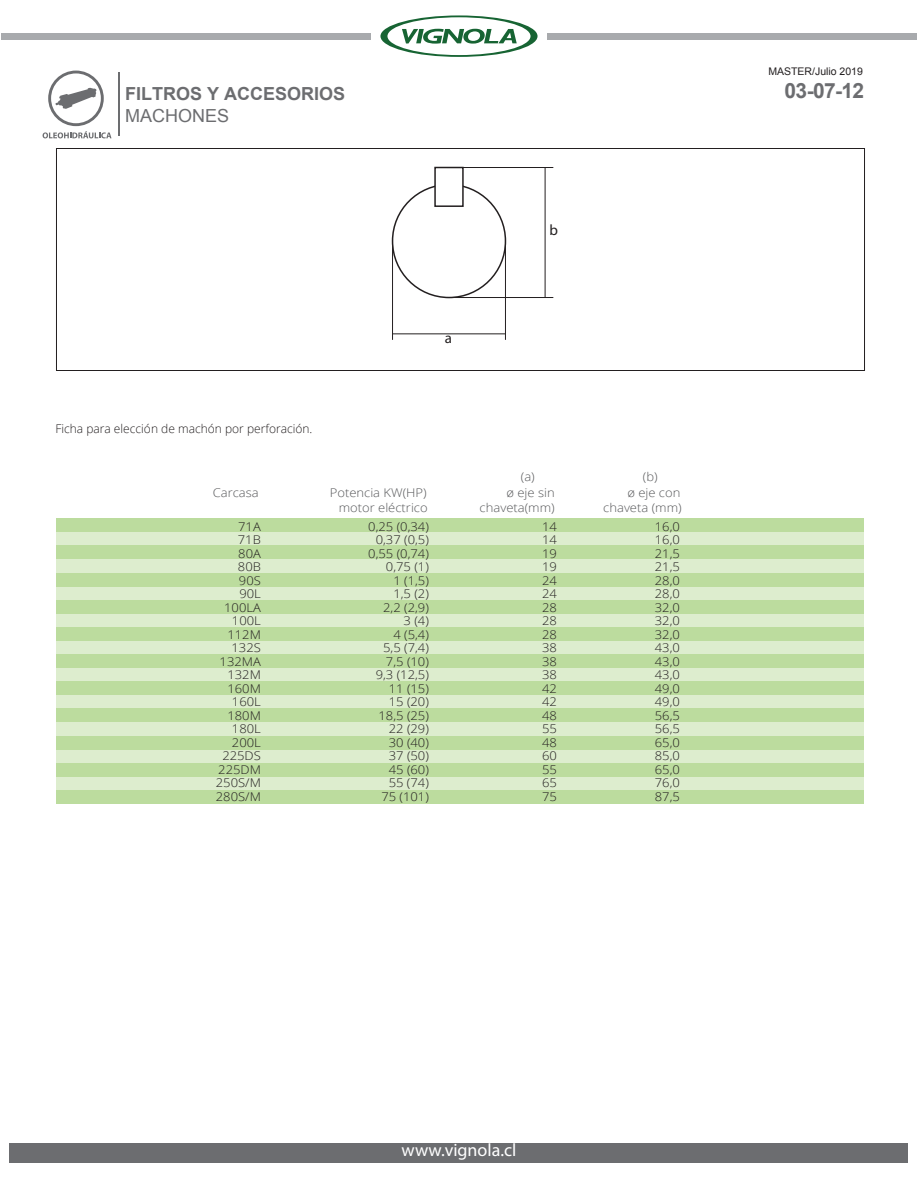
<style>
.page{position:relative;width:918px;height:1188px;background:#fff}
.page>*{position:absolute;margin:0;border:0;box-sizing:border-box;transform-origin:0 0}
.t1{font:700 21px "Arial";color:#6c6d70}
.t2{font:700 18px "Arial";color:#6c6d70}
.t3{font:18px "Myriad Pro";color:#fff}
.t4{font:18px "Arial";color:#6c6d70}
.t5{font:15px "Myriad Pro";color:#231f20}
.t6{font:300 12px "Open Sans";color:#231f20;scale:1.08 1}
.t7{font:300 12px "Open Sans";color:#57585a;scale:1.08 1}
.t8{font:300 12px "Open Sans";color:#231f20}
.t9{font:10.5px "Arial";color:#231f20}
</style>
<div class="page">
<div style="left:434px;top:167px;width:30px;height:40px;background:#fff;border:2px solid #231f20"></div>
<hr style="left:392px;top:238px;width:1px;height:102px;background:#231f20">
<hr style="left:505px;top:238px;width:1px;height:102px;background:#231f20">
<hr style="left:393px;top:334px;width:112px;height:1px;background:#231f20">
<hr style="left:447px;top:297px;width:106px;height:1px;background:#231f20">
<hr style="left:447px;top:167px;width:106px;height:1px;background:#231f20">
<hr style="left:545px;top:167px;width:1px;height:131px;background:#231f20">
<div style="left:10px;top:1143px;width:898px;height:20px;background:#6c6d70"></div>
<div style="left:56px;top:148px;width:809px;height:223px;border:1px solid #231f20"></div>
<div style="left:57px;top:518px;width:807px;height:14px;background:#bcdc9e"></div>
<div style="left:57px;top:532px;width:807px;height:14px;background:#ddedce"></div>
<div style="left:57px;top:546px;width:807px;height:13px;background:#bcdc9e"></div>
<div style="left:57px;top:559px;width:807px;height:14px;background:#ddedce"></div>
<div style="left:57px;top:573px;width:807px;height:13px;background:#bcdc9e"></div>
<div style="left:57px;top:586px;width:807px;height:14px;background:#ddedce"></div>
<div style="left:57px;top:600px;width:807px;height:14px;background:#bcdc9e"></div>
<div style="left:57px;top:614px;width:807px;height:13px;background:#ddedce"></div>
<div style="left:57px;top:641px;width:807px;height:13px;background:#ddedce"></div>
<div style="left:57px;top:627px;width:807px;height:14px;background:#bcdc9e"></div>
<div style="left:57px;top:654px;width:807px;height:14px;background:#bcdc9e"></div>
<div style="left:57px;top:668px;width:807px;height:13px;background:#ddedce"></div>
<div style="left:57px;top:681px;width:807px;height:14px;background:#bcdc9e"></div>
<div style="left:57px;top:695px;width:807px;height:14px;background:#ddedce"></div>
<div style="left:57px;top:709px;width:807px;height:13px;background:#bcdc9e"></div>
<div style="left:57px;top:722px;width:807px;height:14px;background:#ddedce"></div>
<div style="left:57px;top:736px;width:807px;height:13px;background:#bcdc9e"></div>
<div style="left:57px;top:749px;width:807px;height:14px;background:#ddedce"></div>
<div style="left:57px;top:776px;width:807px;height:14px;background:#ddedce"></div>
<div style="left:57px;top:763px;width:807px;height:13px;background:#bcdc9e"></div>
<div style="left:57px;top:790px;width:807px;height:14px;background:#bcdc9e"></div>
<hr style="left:119px;top:73px;width:1px;height:63px;background:#6c6d70">
<svg style="left:43px;top:71px;width:69px;height:67px"></svg>
<svg style="left:380px;top:15px;width:158px;height:42px"></svg>
<div style="left:2px;top:33px;width:369px;height:6px;background:#a8aaad"></div>
<div style="left:547px;top:33px;width:369px;height:6px;background:#a8aaad"></div>
<p class="t9" style="left:768px;top:65px;width:96px">MASTER/Julio 2019</p>
<h2 class="t2" style="left:125px;top:82px;width:222px">FILTROS Y ACCESORIOS</h2>
<h1 class="t1" style="left:785px;top:77px;width:81px">03-07-12</h1>
<h2 class="t4" style="left:125px;top:104px;width:106px">MACHONES</h2>
<p class="t8" style="left:55px;top:421px;width:259px">Ficha para elección de machón por perforación.</p>
<p class="t5" style="left:445px;top:329px;width:9px">a</p>
<p class="t5" style="left:550px;top:221px;width:10px">b</p>
<p class="t7" style="left:521px;top:469px;width:14px">(a)</p>
<p class="t7" style="left:643px;top:469px;width:15px">(b)</p>
<p class="t7" style="left:213px;top:485px;width:44px">Carcasa</p>
<p class="t7" style="left:330px;top:485px;width:91px">Potencia KW(HP)</p>
<p class="t7" style="left:507px;top:485px;width:46px">ø eje sin</p>
<p class="t7" style="left:627px;top:485px;width:51px">ø eje con</p>
<p class="t7" style="left:339px;top:499px;width:84px">motor eléctrico</p>
<p class="t7" style="left:480px;top:499px;width:71px">chaveta(mm)</p>
<p class="t7" style="left:603px;top:499px;width:74px">chaveta (mm)</p>
<p class="t6" style="left:238px;top:518px;width:22px">71A</p>
<p class="t6" style="left:368px;top:518px;width:58px">0,25 (0,34)</p>
<p class="t6" style="left:542px;top:518px;width:15px">14</p>
<p class="t6" style="left:655px;top:518px;width:25px">16,0</p>
<p class="t6" style="left:238px;top:532px;width:23px">71B</p>
<p class="t6" style="left:376px;top:532px;width:51px">0,37 (0,5)</p>
<p class="t6" style="left:542px;top:532px;width:15px">14</p>
<p class="t6" style="left:655px;top:532px;width:25px">16,0</p>
<p class="t6" style="left:238px;top:545px;width:22px">80A</p>
<p class="t6" style="left:368px;top:545px;width:58px">0,55 (0,74)</p>
<p class="t6" style="left:542px;top:545px;width:15px">19</p>
<p class="t6" style="left:655px;top:545px;width:25px">21,5</p>
<p class="t6" style="left:238px;top:559px;width:23px">80B</p>
<p class="t6" style="left:386px;top:559px;width:41px">0,75 (1)</p>
<p class="t6" style="left:542px;top:559px;width:15px">19</p>
<p class="t6" style="left:655px;top:559px;width:25px">21,5</p>
<p class="t6" style="left:239px;top:572px;width:22px">90S</p>
<p class="t6" style="left:393px;top:572px;width:34px">1 (1,5)</p>
<p class="t6" style="left:542px;top:572px;width:15px">24</p>
<p class="t6" style="left:655px;top:572px;width:25px">28,0</p>
<p class="t6" style="left:239px;top:586px;width:21px">90L</p>
<p class="t6" style="left:393px;top:586px;width:34px">1,5 (2)</p>
<p class="t6" style="left:542px;top:586px;width:15px">24</p>
<p class="t6" style="left:655px;top:586px;width:25px">28,0</p>
<p class="t6" style="left:224px;top:599px;width:36px">100LA</p>
<p class="t6" style="left:383px;top:599px;width:44px">2,2 (2,9)</p>
<p class="t6" style="left:542px;top:599px;width:15px">28</p>
<p class="t6" style="left:655px;top:599px;width:25px">32,0</p>
<p class="t6" style="left:232px;top:613px;width:28px">100L</p>
<p class="t6" style="left:404px;top:613px;width:25px">3 (4)</p>
<p class="t6" style="left:542px;top:613px;width:15px">28</p>
<p class="t6" style="left:655px;top:613px;width:25px">32,0</p>
<p class="t6" style="left:227px;top:626px;width:33px">112M</p>
<p class="t6" style="left:393px;top:626px;width:34px">4 (5,4)</p>
<p class="t6" style="left:542px;top:626px;width:15px">28</p>
<p class="t6" style="left:655px;top:626px;width:25px">32,0</p>
<p class="t6" style="left:232px;top:640px;width:29px">132S</p>
<p class="t6" style="left:383px;top:640px;width:44px">5,5 (7,4)</p>
<p class="t6" style="left:542px;top:640px;width:15px">38</p>
<p class="t6" style="left:655px;top:640px;width:25px">43,0</p>
<p class="t6" style="left:220px;top:653px;width:40px">132MA</p>
<p class="t6" style="left:386px;top:653px;width:41px">7,5 (10)</p>
<p class="t6" style="left:542px;top:653px;width:15px">38</p>
<p class="t6" style="left:655px;top:653px;width:25px">43,0</p>
<p class="t6" style="left:227px;top:667px;width:33px">132M</p>
<p class="t6" style="left:376px;top:667px;width:51px">9,3 (12,5)</p>
<p class="t6" style="left:542px;top:667px;width:15px">38</p>
<p class="t6" style="left:655px;top:667px;width:25px">43,0</p>
<p class="t6" style="left:227px;top:680px;width:33px">160M</p>
<p class="t6" style="left:389px;top:680px;width:39px">11 (15)</p>
<p class="t6" style="left:542px;top:680px;width:15px">42</p>
<p class="t6" style="left:655px;top:680px;width:25px">49,0</p>
<p class="t6" style="left:232px;top:694px;width:28px">160L</p>
<p class="t6" style="left:389px;top:694px;width:39px">15 (20)</p>
<p class="t6" style="left:542px;top:694px;width:15px">42</p>
<p class="t6" style="left:655px;top:694px;width:25px">49,0</p>
<p class="t6" style="left:227px;top:707px;width:33px">180M</p>
<p class="t6" style="left:379px;top:707px;width:48px">18,5 (25)</p>
<p class="t6" style="left:542px;top:707px;width:15px">48</p>
<p class="t6" style="left:655px;top:707px;width:25px">56,5</p>
<p class="t6" style="left:232px;top:721px;width:28px">180L</p>
<p class="t6" style="left:389px;top:721px;width:39px">22 (29)</p>
<p class="t6" style="left:542px;top:721px;width:15px">55</p>
<p class="t6" style="left:655px;top:721px;width:25px">56,5</p>
<p class="t6" style="left:232px;top:734px;width:28px">200L</p>
<p class="t6" style="left:389px;top:734px;width:39px">30 (40)</p>
<p class="t6" style="left:542px;top:734px;width:15px">48</p>
<p class="t6" style="left:655px;top:734px;width:25px">65,0</p>
<p class="t6" style="left:222px;top:748px;width:37px">225DS</p>
<p class="t6" style="left:389px;top:748px;width:39px">37 (50)</p>
<p class="t6" style="left:542px;top:748px;width:15px">60</p>
<p class="t6" style="left:655px;top:748px;width:25px">85,0</p>
<p class="t6" style="left:218px;top:761px;width:41px">225DM</p>
<p class="t6" style="left:389px;top:761px;width:39px">45 (60)</p>
<p class="t6" style="left:542px;top:761px;width:15px">55</p>
<p class="t6" style="left:655px;top:761px;width:25px">65,0</p>
<p class="t6" style="left:216px;top:775px;width:43px">250S/M</p>
<p class="t6" style="left:389px;top:775px;width:39px">55 (74)</p>
<p class="t6" style="left:542px;top:775px;width:15px">65</p>
<p class="t6" style="left:655px;top:775px;width:25px">76,0</p>
<p class="t6" style="left:216px;top:788px;width:43px">280S/M</p>
<p class="t6" style="left:381px;top:788px;width:46px">75 (101)</p>
<p class="t6" style="left:542px;top:788px;width:15px">75</p>
<p class="t6" style="left:655px;top:788px;width:25px">87,5</p>
<h2 class="t3" style="left:402px;top:1139px;width:116px">www.vignola.cl</h2>
</div>
